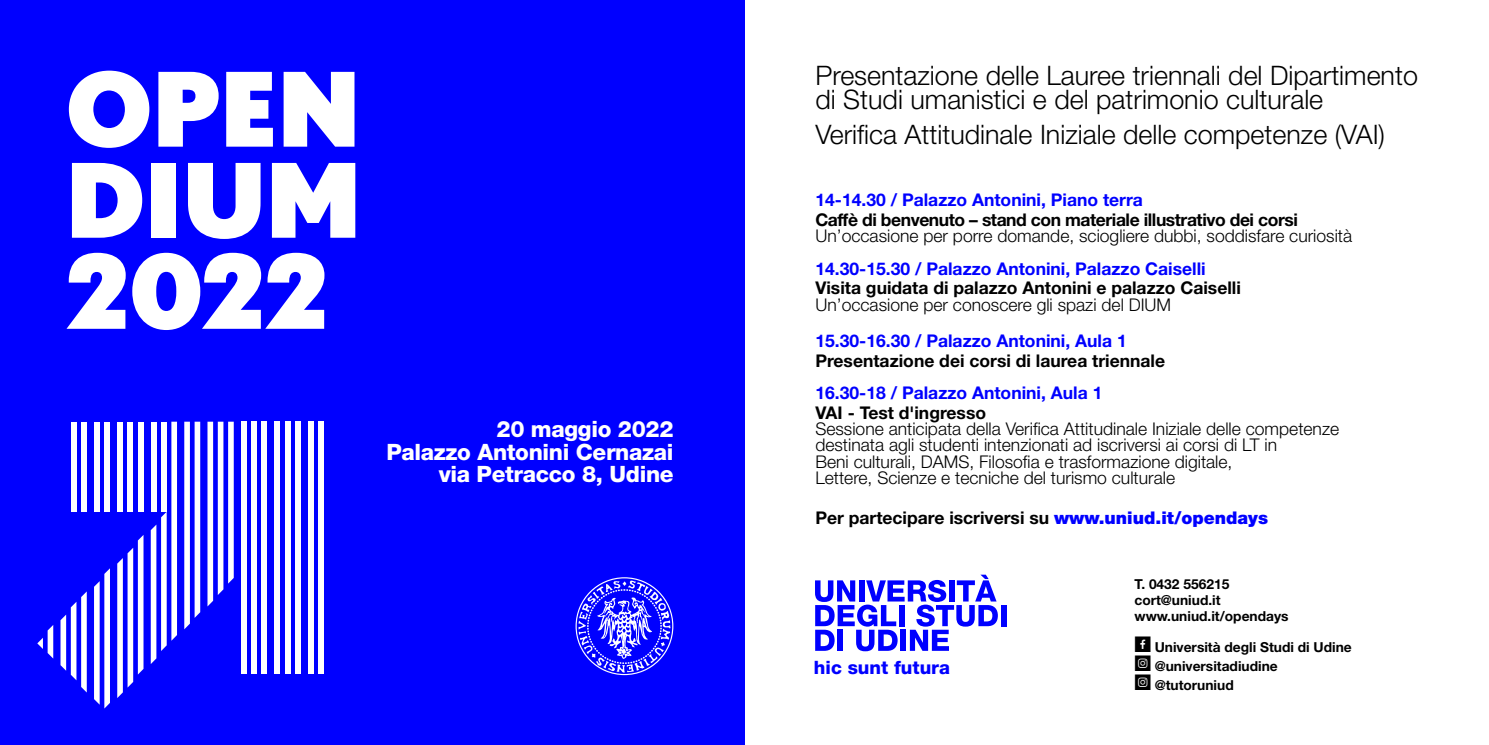
<style>
.page{position:relative;width:1489px;height:745px;background:#fff}
.page>*{position:absolute;margin:0;border:0;box-sizing:border-box;transform-origin:0 0}
.t1{font:900 102.38px/91px "Nobel";color:#fff;text-align:justify}
.t2{font:300 26.88px/24.1px "Helvetica Neue LT Std";color:#000}
.t3{font:800 22.5px/22.5px "Helvetica Neue LT Std";letter-spacing:-.015em;color:#fff;text-align:right}
.t4{font:800 18.38px "Helvetica Neue LT Std";color:#00f}
.t5{font:300 17.5px/16.2px "Helvetica Neue LT Std";color:#000}
.t6{font:700 17.5px/16.2px "Helvetica Neue LT Std";color:#000}
.t7{font:700 17.5px "Helvetica Neue LT Std";color:#00f}
.t8{font:700 13.75px "Helvetica Neue LT Std";color:#000}
.s1{font-weight:700}
.s2{font-weight:300}
.s3{color:#00f}
.s4{font-weight:900;color:#00f}
.s5{font-family:"Social Shapes";font-weight:400}
</style>
<div class="page">
<div style="left:0;top:0;width:744px;height:744px;background:#00f"></div>
<div style="left:318px;top:421px;width:6px;height:252px;background:#fff"></div>
<div style="left:308px;top:421px;width:6px;height:252px;background:#fff"></div>
<div style="left:295px;top:421px;width:6px;height:252px;background:#fff"></div>
<div style="left:285px;top:421px;width:5px;height:252px;background:#fff"></div>
<div style="left:274px;top:421px;width:6px;height:252px;background:#fff"></div>
<div style="left:262px;top:421px;width:5px;height:252px;background:#fff"></div>
<div style="left:251px;top:421px;width:6px;height:252px;background:#fff"></div>
<div style="left:241px;top:421px;width:6px;height:252px;background:#fff"></div>
<svg style="left:207px;top:421px;width:27px;height:185px"></svg>
<svg style="left:184px;top:421px;width:16px;height:208px"></svg>
<svg style="left:151px;top:421px;width:26px;height:242px"></svg>
<div style="left:151px;top:421px;width:5px;height:90px;background:#fff"></div>
<div style="left:138px;top:421px;width:5px;height:90px;background:#fff"></div>
<div style="left:127px;top:421px;width:6px;height:90px;background:#fff"></div>
<svg style="left:117px;top:535px;width:26px;height:162px"></svg>
<div style="left:117px;top:421px;width:6px;height:90px;background:#fff"></div>
<div style="left:104px;top:421px;width:6px;height:90px;background:#fff"></div>
<svg style="left:94px;top:568px;width:16px;height:140px"></svg>
<div style="left:94px;top:421px;width:6px;height:90px;background:#fff"></div>
<div style="left:81px;top:421px;width:6px;height:90px;background:#fff"></div>
<div style="left:71px;top:421px;width:5px;height:90px;background:#fff"></div>
<svg style="left:60px;top:591px;width:27px;height:101px"></svg>
<svg style="left:37px;top:625px;width:16px;height:33px"></svg>
<div style="left:1000px;top:604px;width:6px;height:21px;background:#00f"></div>
<svg style="left:815px;top:574px;width:182px;height:77px"></svg>
<svg style="left:575px;top:577px;width:98px;height:97px"></svg>
<p class="t1" style="left:66px;top:61px;width:297px">OPEN DIUM 2022</p>
<p class="t3" style="left:496px;top:420px;width:179px">20 maggio 2022</p>
<p class="t3" style="left:386px;top:442px;width:289px">Palazzo Antonini Cernazai via Petracco 8, Udine</p>
<p class="t2" style="left:815px;top:66px;width:604px">Presentazione delle Lauree triennali del Dipartimento di Studi umanistici e del patrimonio culturale</p>
<p class="t2" style="left:815px;top:125px;width:571px">Verifica Attitudinale Iniziale delle competenze (VAI)</p>
<p class="t7" style="left:815px;top:193px;width:329px">14-14.30 / Palazzo Antonini, Piano terra</p>
<p class="t5" style="left:815px;top:213px;width:538px"><span class="s1">Caffè di benvenuto – stand con materiale illustrativo dei corsi<br></span>Un’occasione per porre domande, sciogliere dubbi, soddisfare curiosità</p>
<p class="t7" style="left:815px;top:262px;width:392px">14.30-15.30 / Palazzo Antonini, Palazzo Caiselli</p>
<p class="t6" style="left:815px;top:281px;width:427px">Visita guidata di palazzo Antonini e palazzo Caiselli<br><span class="s2">Un’occasione per conoscere gli spazi del DIUM</span></p>
<p class="t7" style="left:815px;top:334px;width:313px">15.30-16.30 / Palazzo Antonini, Aula 1</p>
<p class="t6" style="left:815px;top:345px;width:351px;line-height:32.5px">Presentazione dei corsi di laurea triennale<br><span class="s3">16.30-18 / Palazzo Antonini, Aula 1</span></p>
<p class="t5" style="left:815px;top:406px;width:525px"><span class="s1">VAI - Test d'ingresso<br></span>Sessione anticipata della Verifica Attitudinale Iniziale delle competenze destinata agli studenti intenzionati ad iscriversi ai corsi di LT in<br>Beni culturali, DAMS, Filosofia e trasformazione digitale,<br>Lettere, Scienze e tecniche del turismo culturale</p>
<p class="t6" style="left:815px;top:510px;width:454px">Per partecipare iscriversi su <span class="s4">www.uniud.it/opendays</span></p>
<p class="t4" style="left:814px;top:656px;width:138px">hic sunt futura</p>
<p class="t8" style="left:1134px;top:579px;width:96px">T. 0432 556215</p>
<p class="t8" style="left:1134px;top:595px;width:88px">cort@uniud.it</p>
<p class="t8" style="left:1134px;top:611px;width:156px">www.uniud.it/opendays</p>
<p class="t8" style="left:1134px;top:642px;width:219px"><span class="s5">E</span> Università degli Studi di Udine</p>
<p class="t8" style="left:1134px;top:660px;width:145px"><span class="s5">c</span> @universitadiudine</p>
<p class="t8" style="left:1134px;top:679px;width:101px"><span class="s5">c</span> @tutoruniud</p>
</div>
